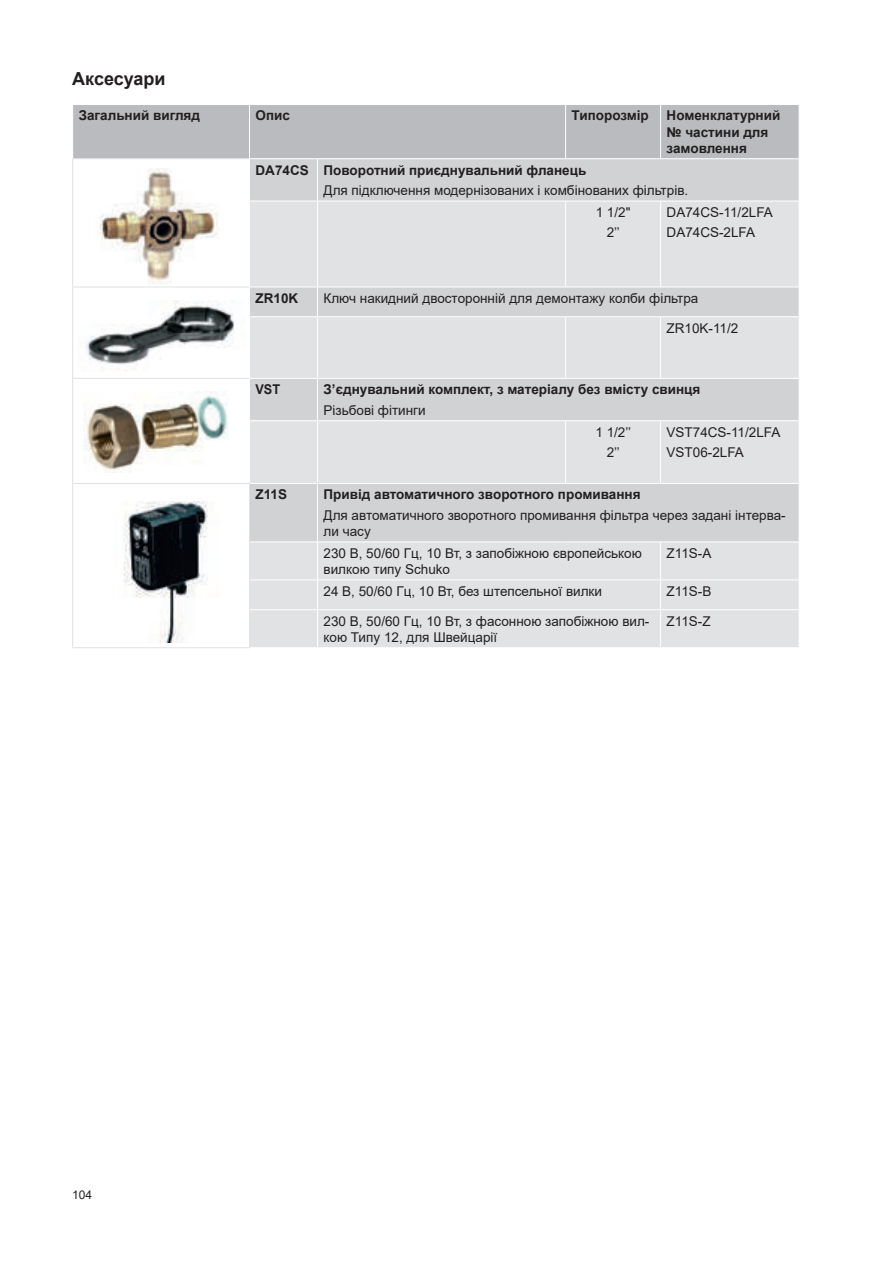
<style>
.page{position:relative;width:893px;height:1263px;background:#fff}
.page>*{position:absolute;margin:0;border:0;box-sizing:border-box;transform-origin:0 0}
.t1{font:700 18px "Arial";color:#231f20}
.t2{font:13.5px/20.4px "Arial";color:#231f20}
.t3{font:700 13.5px/16.2px "Arial";color:#231f20}
.t4{font:700 13.5px "Arial";color:#231f20;scale:.94 1}
.t5{font:12px "Arial";color:#231f20}
</style>
<div class="page">
<div style="left:73px;top:105px;width:726px;height:53px;background:#babbbe"></div>
<div style="left:250px;top:159px;width:549px;height:42px;background:#d1d2d4"></div>
<svg style="left:250px;top:202px;width:549px;height:445px;background:#dcdddf"></svg>
<hr style="left:249px;top:105px;width:1px;height:53px;background:#fff">
<hr style="left:565px;top:105px;width:1px;height:53px;background:#fff">
<hr style="left:660px;top:105px;width:1px;height:53px;background:#fff">
<hr style="left:317px;top:159px;width:1px;height:42px;background:#fff">
<hr style="left:317px;top:201px;width:1px;height:86px;background:#fff">
<hr style="left:565px;top:201px;width:1px;height:86px;background:#fff">
<hr style="left:660px;top:201px;width:1px;height:86px;background:#fff">
<hr style="left:249px;top:287px;width:68px;height:1px;background:#fff">
<hr style="left:317px;top:287px;width:249px;height:1px;background:#fff">
<svg style="left:317px;top:287px;width:1px;height:29px"></svg>
<hr style="left:566px;top:287px;width:233px;height:1px;background:#fff">
<hr style="left:249px;top:316px;width:68px;height:1px;background:#fff">
<hr style="left:317px;top:316px;width:249px;height:1px;background:#fff">
<hr style="left:317px;top:317px;width:1px;height:61px;background:#fff">
<hr style="left:566px;top:316px;width:94px;height:1px;background:#fff">
<hr style="left:565px;top:317px;width:1px;height:61px;background:#fff">
<hr style="left:660px;top:316px;width:139px;height:1px;background:#fff">
<hr style="left:660px;top:317px;width:1px;height:61px;background:#fff">
<hr style="left:249px;top:378px;width:68px;height:1px;background:#fff">
<hr style="left:317px;top:378px;width:249px;height:1px;background:#fff">
<hr style="left:317px;top:379px;width:1px;height:41px;background:#fff">
<hr style="left:566px;top:378px;width:233px;height:1px;background:#fff">
<hr style="left:249px;top:420px;width:68px;height:1px;background:#fff">
<hr style="left:317px;top:420px;width:249px;height:1px;background:#fff">
<hr style="left:317px;top:421px;width:1px;height:62px;background:#fff">
<hr style="left:566px;top:420px;width:94px;height:1px;background:#fff">
<hr style="left:565px;top:421px;width:1px;height:62px;background:#fff">
<hr style="left:660px;top:420px;width:139px;height:1px;background:#fff">
<hr style="left:660px;top:421px;width:1px;height:62px;background:#fff">
<hr style="left:72px;top:158px;width:177px;height:1px;background:#e1e2e4">
<hr style="left:72px;top:287px;width:177px;height:1px;background:#e1e2e4">
<hr style="left:72px;top:378px;width:177px;height:1px;background:#e1e2e4">
<hr style="left:250px;top:483px;width:316px;height:1px;background:#fff">
<hr style="left:317px;top:484px;width:1px;height:58px;background:#fff">
<hr style="left:566px;top:483px;width:233px;height:1px;background:#fff">
<hr style="left:250px;top:542px;width:316px;height:1px;background:#fff">
<hr style="left:317px;top:542px;width:1px;height:38px;background:#fff">
<hr style="left:566px;top:542px;width:233px;height:1px;background:#fff">
<hr style="left:660px;top:542px;width:1px;height:38px;background:#fff">
<hr style="left:250px;top:580px;width:316px;height:1px;background:#fff">
<svg style="left:317px;top:581px;width:1px;height:28px"></svg>
<hr style="left:566px;top:580px;width:233px;height:1px;background:#fff">
<svg style="left:660px;top:581px;width:1px;height:28px"></svg>
<hr style="left:250px;top:609px;width:316px;height:1px;background:#fff">
<hr style="left:317px;top:610px;width:1px;height:37px;background:#fff">
<hr style="left:566px;top:609px;width:233px;height:1px;background:#fff">
<hr style="left:660px;top:610px;width:1px;height:37px;background:#fff">
<hr style="left:72px;top:159px;width:1px;height:42px;background:#e1e2e4">
<hr style="left:72px;top:201px;width:1px;height:86px;background:#e1e2e4">
<hr style="left:72px;top:287px;width:1px;height:30px;background:#e1e2e4">
<hr style="left:72px;top:317px;width:1px;height:61px;background:#e1e2e4">
<hr style="left:72px;top:379px;width:1px;height:42px;background:#e1e2e4">
<hr style="left:72px;top:421px;width:1px;height:62px;background:#e1e2e4">
<hr style="left:72px;top:483px;width:178px;height:1px;background:#e1e2e4">
<hr style="left:72px;top:484px;width:1px;height:58px;background:#e1e2e4">
<hr style="left:249px;top:484px;width:1px;height:58px;background:#e1e2e4">
<hr style="left:72px;top:542px;width:1px;height:38px;background:#e1e2e4">
<hr style="left:249px;top:542px;width:1px;height:38px;background:#e1e2e4">
<hr style="left:72px;top:580px;width:1px;height:30px;background:#e1e2e4">
<hr style="left:249px;top:580px;width:1px;height:30px;background:#e1e2e4">
<hr style="left:72px;top:610px;width:1px;height:37px;background:#e1e2e4">
<hr style="left:249px;top:610px;width:1px;height:37px;background:#e1e2e4">
<hr style="left:72px;top:647px;width:178px;height:1px;background:#e1e2e4">
<img style="left:99px;top:168px;width:120px;height:116px">
<img style="left:85px;top:300px;width:149px;height:71px">
<img style="left:84px;top:392px;width:144px;height:81px">
<img style="left:123px;top:502px;width:85px;height:140px">
<h1 class="t1" style="left:72px;top:69px;width:95px">Аксесуари</h1>
<p class="t3" style="left:79px;top:108px;width:123px">Загальний вигляд</p>
<p class="t3" style="left:255px;top:108px;width:36px">Опис</p>
<p class="t3" style="left:572px;top:108px;width:79px">Типорозмір</p>
<p class="t3" style="left:666px;top:108px;width:115px">Номенклатурний № частини для замовлення</p>
<p class="t3" style="left:255px;top:162px;width:332px">DA74CS Поворотний приєднувальний фланець</p>
<p class="t2" style="left:596px;top:179px;width:94px;line-height:21.9px;text-indent:-272px">Для підключення модернізованих і комбінованих фільтрів.<br>1 1/2"</p>
<p class="t2" style="left:607px;top:222px;width:15px">2’’</p>
<p class="t2" style="left:666px;top:202px;width:108px">DA74CS-11/2LFA<br>DA74CS-2LFA</p>
<p class="t3" style="left:255px;top:290px;width:44px">ZR10K</p>
<p class="t2" style="left:323px;top:288px;width:376px">Ключ накидний двосторонній для демонтажу колби фільтра</p>
<p class="t2" style="left:666px;top:318px;width:73px">ZR10K-11/2</p>
<p class="t4" style="left:255px;top:382px;width:28px">VST</p>
<p class="t3" style="left:323px;top:381px;width:378px">З’єднувальний комплект, з матеріалу без вмісту свинця</p>
<p class="t2" style="left:323px;top:400px;width:104px">Різьбові фітинги</p>
<p class="t2" style="left:595px;top:422px;width:37px;text-align:center">1 1/2’’<br>2’’</p>
<p class="t2" style="left:666px;top:422px;width:115px">VST74CS-11/2LFA<br>VST06-2LFA</p>
<p class="t3" style="left:255px;top:486px;width:33px">Z11S</p>
<p class="t3" style="left:323px;top:486px;width:318px">Привід автоматичного зворотного промивання</p>
<p class="t2" style="left:323px;top:507px;width:464px;line-height:16.2px">Для автоматичного зворотного промивання фільтра через задані інтерва&shy;ли часу</p>
<p class="t2" style="left:323px;top:545px;width:320px;line-height:16.2px">230 В, 50/60 Гц, 10 Вт, з запобіжною європейською вилкою типу Schuko</p>
<p class="t2" style="left:666px;top:543px;width:46px">Z11S-A</p>
<p class="t2" style="left:323px;top:581px;width:280px">24 В, 50/60 Гц, 10 Вт, без штепсельної вилки</p>
<p class="t2" style="left:666px;top:581px;width:46px">Z11S-B</p>
<p class="t2" style="left:323px;top:613px;width:327px;line-height:16.2px">230 В, 50/60 Гц, 10 Вт, з фасонною запобіжною вил&shy;кою Типу 12, для Швейцарії</p>
<p class="t2" style="left:666px;top:611px;width:46px">Z11S-Z</p>
<p class="t5" style="left:72px;top:1188px;width:22px">104</p>
</div>
